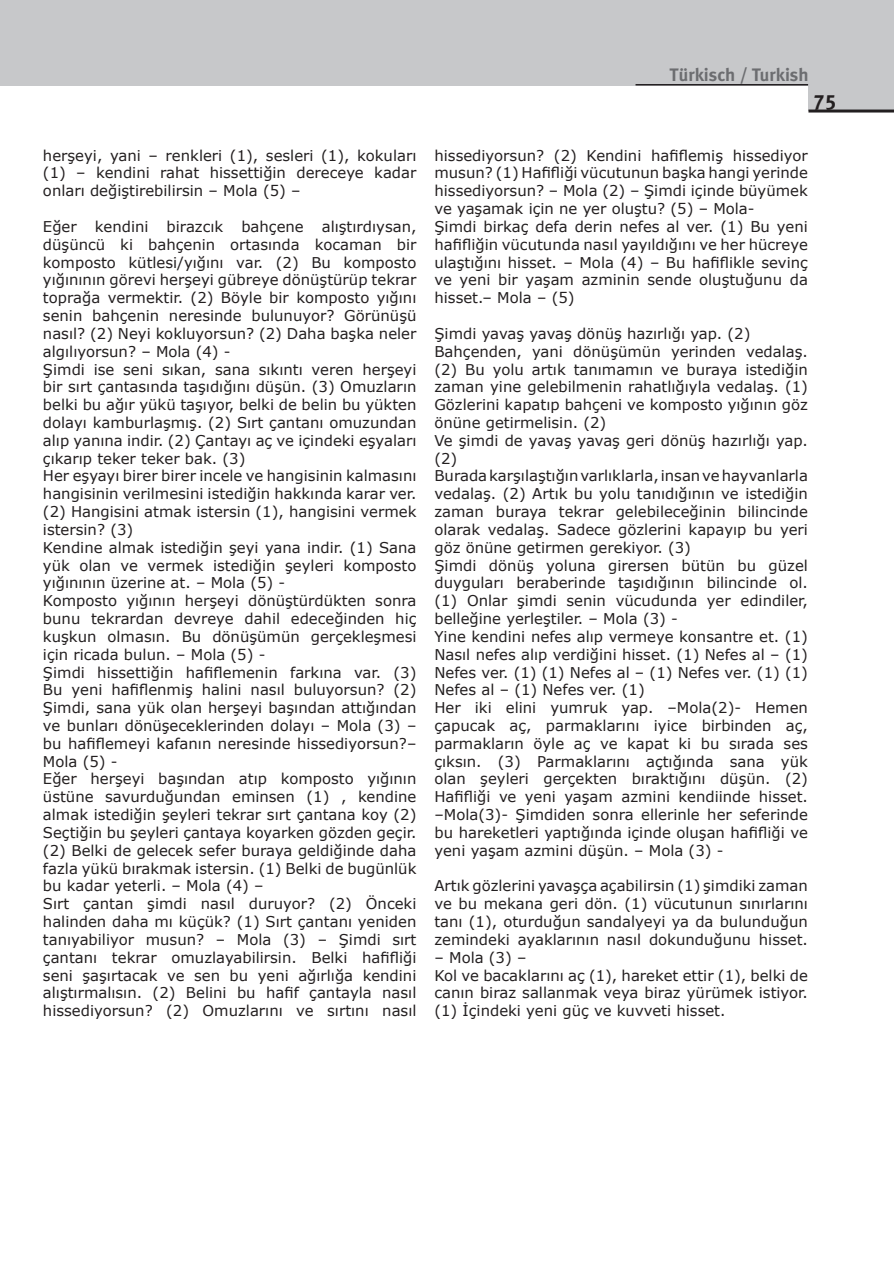
<style>
.page{position:relative;width:894px;height:1264px;background:#fff}
.page>*{position:absolute;margin:0;border:0;box-sizing:border-box;transform-origin:0 0}
.t1{font:700 21px "Meta";color:#231f20}
.t2{font:700 18px "Meta Plus";color:#6c6d70}
.t3{font:14.85px/17.9px "Verdana";color:#231f20}
</style>
<div class="page">
<hr style="left:0;top:0;width:1px;height:86px;background:#c7c8ca">
<div style="left:1px;top:0;width:892px;height:86px;background:#c7c8ca"></div>
<div style="left:808px;top:85px;width:85px;height:26px;background:#c7c8ca"></div>
<hr style="left:808px;top:110px;width:85px;height:3px;background:#231f20">
<hr style="left:635px;top:84px;width:173px;height:2px;background:#231f20">
<p class="t3" style="left:43px;top:146px;width:375px;text-align:justify">herşeyi, yani – renkleri (1), sesleri (1), kokuları (1) – kendini rahat hissettiğin dereceye kadar onları değiştirebilirsin – Mola (5) –</p>
<p class="t3" style="left:43px;top:217px;width:375px">Eğer kendini birazcık bahçene alıştırdıysan, düşüncü ki bahçenin ortasında kocaman bir komposto kütlesi/yığını var. (2) Bu komposto yığınının görevi herşeyi gübreye dönüştürüp tekrar toprağa vermektir. (2) Böyle bir komposto yığını senin bahçenin neresinde bulunuyor? Görünüşü nasıl? (2) Neyi kokluyorsun? (2) Daha başka neler algılıyorsun? – Mola (4) -<br>Şimdi ise seni sıkan, sana sıkıntı veren herşeyi bir sırt çantasında taşıdığını düşün. (3) Omuzların belki bu ağır yükü taşıyor, belki de belin bu yükten dolayı kamburlaşmış. (2) Sırt çantanı omuzundan alıp yanına indir. (2) Çantayı aç ve içindeki eşyaları çıkarıp teker teker bak. (3)<br>Her eşyayı birer birer incele ve hangisinin kalmasını hangisinin verilmesini istediğin hakkında karar ver. (2) Hangisini atmak istersin (1), hangisini vermek istersin? (3)<br>Kendine almak istediğin şeyi yana indir. (1) Sana yük olan ve vermek istediğin şeyleri komposto yığınının üzerine at. – Mola (5) -<br>Komposto yığının herşeyi dönüştürdükten sonra bunu tekrardan devreye dahil edeceğinden hiç kuşkun olmasın. Bu dönüşümün gerçekleşmesi için ricada bulun. – Mola (5) -<br>Şimdi hissettiğin hafiflemenin farkına var. (3)<br>Bu yeni hafiflenmiş halini nasıl buluyorsun? (2)<br>Şimdi, sana yük olan herşeyi başından attığından ve bunları dönüşeceklerinden dolayı – Mola (3) – bu hafiflemeyi kafanın neresinde hissediyorsun?– Mola (5) -<br>Eğer herşeyi başından atıp komposto yığının üstüne savurduğundan eminsen (1) , kendine almak istediğin şeyleri tekrar sırt çantana koy (2)<br>Seçtiğin bu şeyleri çantaya koyarken gözden geçir. (2) Belki de gelecek sefer buraya geldiğinde daha fazla yükü bırakmak istersin. (1) Belki de bugünlük bu kadar yeterli. – Mola (4) –<br>Sırt çantan şimdi nasıl duruyor? (2) Önceki halinden daha mı küçük? (1) Sırt çantanı yeniden tanıyabiliyor musun? – Mola (3) – Şimdi sırt çantanı tekrar omuzlayabilirsin. Belki hafifliği seni şaşırtacak ve sen bu yeni ağırlığa kendini alıştırmalısın. (2) Belini bu hafif çantayla nasıl hissediyorsun? (2) Omuzlarını ve sırtını nasıl</p>
<p class="t2" style="left:669px;top:64px;width:141px">Türkisch / Turkish</p>
<h1 class="t1" style="left:813px;top:87px;width:12px">75</h1>
<p class="t3" style="left:434px;top:146px;width:375px">hissediyorsun? (2) Kendini hafiflemiş hissediyor musun? (1) Hafifliği vücutunun başka hangi yerinde hissediyorsun? – Mola (2) – Şimdi içinde büyümek ve yaşamak için ne yer oluştu? (5) – Mola-<br>Şimdi birkaç defa derin nefes al ver. (1) Bu yeni hafifliğin vücutunda nasıl yayıldığını ve her hücreye ulaştığını hisset. – Mola (4) – Bu hafiflikle sevinç ve yeni bir yaşam azminin sende oluştuğunu da hisset.– Mola – (5)</p>
<p class="t3" style="left:434px;top:324px;width:375px">Şimdi yavaş yavaş dönüş hazırlığı yap. (2)<br>Bahçenden, yani dönüşümün yerinden vedalaş. (2) Bu yolu artık tanımamın ve buraya istediğin zaman yine gelebilmenin rahatlığıyla vedalaş. (1)<br>Gözlerini kapatıp bahçeni ve komposto yığının göz önüne getirmelisin. (2)<br>Ve şimdi de yavaş yavaş geri dönüş hazırlığı yap. (2)<br>Burada karşılaştığın varlıklarla, insan ve hayvanlarla vedalaş. (2) Artık bu yolu tanıdığının ve istediğin zaman buraya tekrar gelebileceğinin bilincinde olarak vedalaş. Sadece gözlerini kapayıp bu yeri göz önüne getirmen gerekiyor. (3)<br>Şimdi dönüş yoluna girersen bütün bu güzel duyguları beraberinde taşıdığının bilincinde ol. (1) Onlar şimdi senin vücudunda yer edindiler, belleğine yerleştiler. – Mola (3) -<br>Yine kendini nefes alıp vermeye konsantre et. (1)<br>Nasıl nefes alıp verdiğini hisset. (1) Nefes al – (1)<br>Nefes ver. (1) (1) Nefes al – (1) Nefes ver. (1) (1)<br>Nefes al – (1) Nefes ver. (1)<br>Her iki elini yumruk yap. –Mola(2)- Hemen çapucak aç, parmaklarını iyice birbinden aç, parmakların öyle aç ve kapat ki bu sırada ses çıksın. (3) Parmaklarını açtığında sana yük olan şeyleri gerçekten bıraktığını düşün. (2)<br>Hafifliği ve yeni yaşam azmini kendiinde hisset. –Mola(3)- Şimdiden sonra ellerinle her seferinde bu hareketleri yaptığında içinde oluşan hafifliği ve yeni yaşam azmini düşün. – Mola (3) -</p>
<p class="t3" style="left:434px;top:876px;width:375px;text-align:justify">Artık gözlerini yavaşça açabilirsin (1) şimdiki zaman ve bu mekana geri dön. (1) vücutunun sınırlarını tanı (1), oturduğun sandalyeyi ya da bulunduğun zemindeki ayaklarının nasıl dokunduğunu hisset.</p>
<p class="t3" style="left:434px;top:948px;width:375px">– Mola (3) –<br>Kol ve bacaklarını aç (1), hareket ettir (1), belki de canın biraz sallanmak veya biraz yürümek istiyor. (1) İçindeki yeni güç ve kuvveti hisset.</p>
</div>
